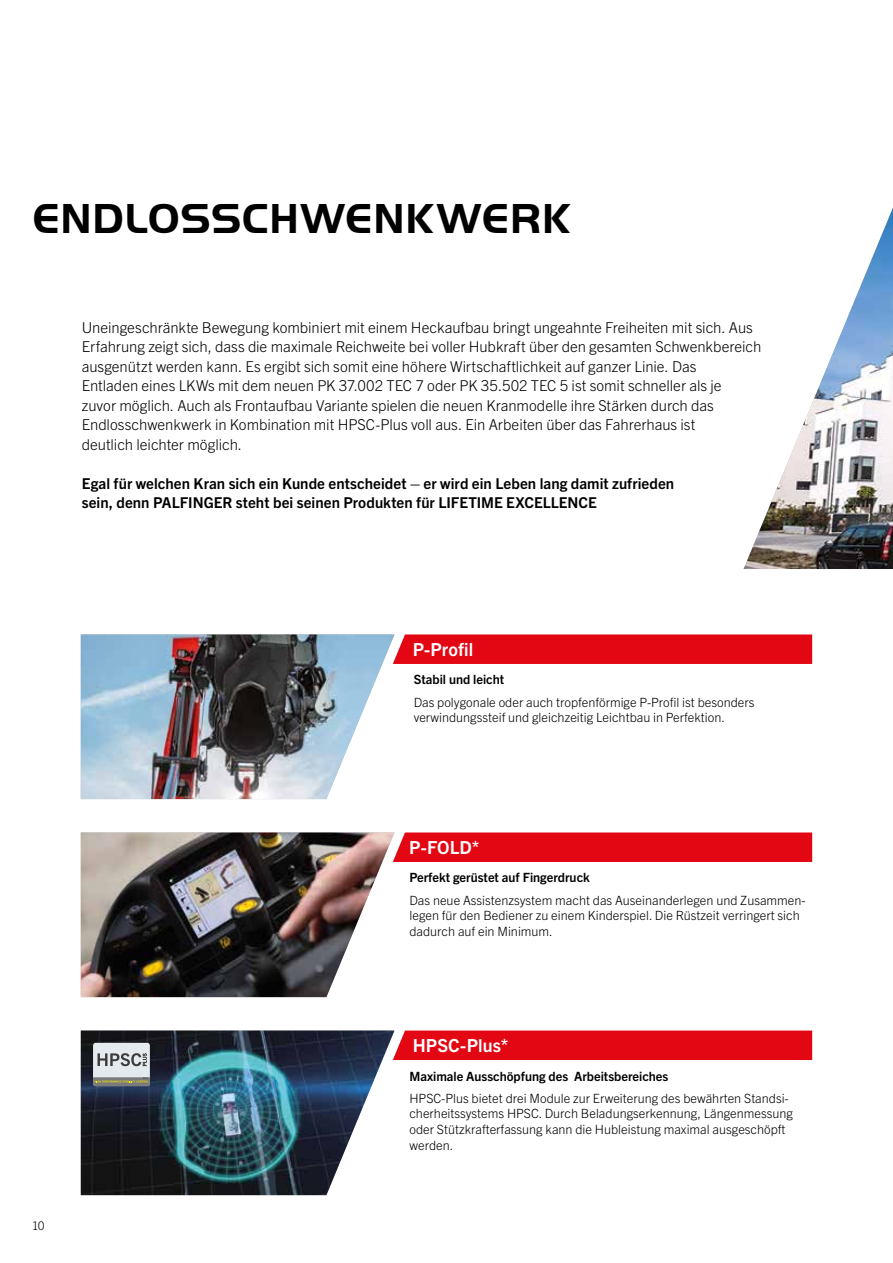
<style>
.page{position:relative;width:893px;height:1263px;background:#fff}
.page>*{position:absolute;margin:0;border:0;box-sizing:border-box;transform-origin:0 0}
.t1{font:700 43.5px "Palfinger Handel Gothic";letter-spacing:.02em;color:#000}
.t2{font:700 18px "Trade Gothic Next LT Pro";letter-spacing:.005em;color:#fff}
.t3{font:300 15px/19.5px "Trade Gothic Next LT Pro";letter-spacing:-.005em;color:#000}
.t4{font:700 15px/19.5px "Trade Gothic Next LT Pro";letter-spacing:.005em;color:#000}
.t5{font:300 12.75px/15.8px "Trade Gothic Next LT Pro";color:#000}
.t6{font:700 12.75px "Trade Gothic Next LT Pro";color:#000}
.t7{font:300 12px "Trade Gothic Next LT Pro";color:#000}
</style>
<div class="page">
<div style="left:394px;top:1030px;width:418px;height:30px;background:#e30613"></div>
<div style="left:394px;top:832px;width:418px;height:30px;background:#e30613"></div>
<img style="left:81px;top:1030px;width:313px;height:165px">
<img style="left:744px;top:208px;width:149px;height:361px">
<img style="left:81px;top:634px;width:312px;height:165px">
<div style="left:393px;top:634px;width:419px;height:30px;background:#e30613"></div>
<div style="left:93px;top:1043px;width:57px;height:43px;background:#e5eaee;border-radius:3px"></div>
<svg style="left:98px;top:1053px;width:49px;height:13px"></svg>
<svg style="left:93px;top:1077px;width:57px;height:9px"></svg>
<img style="left:81px;top:832px;width:313px;height:165px">
<h1 class="t1" style="left:33px;top:194px;width:539px">ENDLOSSCHWENKWERK</h1>
<p class="t3" style="left:82px;top:316px;width:681px">Uneingeschränkte Bewegung kombiniert mit einem Heckaufbau bringt ungeahnte Freiheiten mit sich. Aus Erfahrung zeigt sich, dass die maximale Reichweite bei voller Hubkraft über den gesamten Schwenkbereich ausgenützt werden kann. Es ergibt sich somit eine höhere Wirtschaftlichkeit auf ganzer Linie. Das<br>Entladen eines LKWs mit dem neuen PK 37.002 TEC 7 oder PK 35.502 TEC 5 ist somit schneller als je<br>zuvor möglich. Auch als Frontaufbau Variante spielen die neuen Kranmodelle ihre Stärken durch das Endlosschwenkwerk in Kombination mit HPSC-Plus voll aus. Ein Arbeiten über das Fahrerhaus ist<br>deutlich leichter möglich.</p>
<p class="t4" style="left:82px;top:472px;width:594px">Egal für welchen Kran sich ein Kunde entscheidet – er wird ein Leben lang damit zufrieden sein, denn PALFINGER steht bei seinen Produkten für LIFETIME EXCELLENCE</p>
<p class="t2" style="left:413px;top:637px;width:62px">P-Profil</p>
<p class="t6" style="left:414px;top:671px;width:92px">Stabil und leicht</p>
<p class="t5" style="left:414px;top:693px;width:342px">Das polygonale oder auch tropfenförmige P-Profil ist besonders verwindungssteif und gleichzeitig Leichtbau in Perfektion.</p>
<p class="t2" style="left:409px;top:835px;width:72px">P-FOLD*</p>
<p class="t6" style="left:409px;top:869px;width:182px">Perfekt gerüstet auf Fingerdruck</p>
<p class="t5" style="left:409px;top:891px;width:398px">Das neue Assistenzsystem macht das Auseinanderlegen und Zusammen&shy;legen für den Bediener zu einem Kinderspiel. Die Rüstzeit verringert sich dadurch auf ein Minimum.</p>
<p class="t2" style="left:413px;top:1033px;width:97px">HPSC-Plus*</p>
<p class="t7" style="left:33px;top:1217px;width:13px">10</p>
<p class="t6" style="left:409px;top:1067px;width:260px">Maximale Ausschöpfung des Arbeitsbereiches</p>
<p class="t5" style="left:409px;top:1089px;width:385px">HPSC-Plus bietet drei Module zur Erweiterung des bewährten Standsi&shy;cherheitssystems HPSC. Durch Beladungserkennung, Längenmessung oder Stützkrafterfassung kann die Hubleistung maximal ausgeschöpft werden.</p>
</div>
